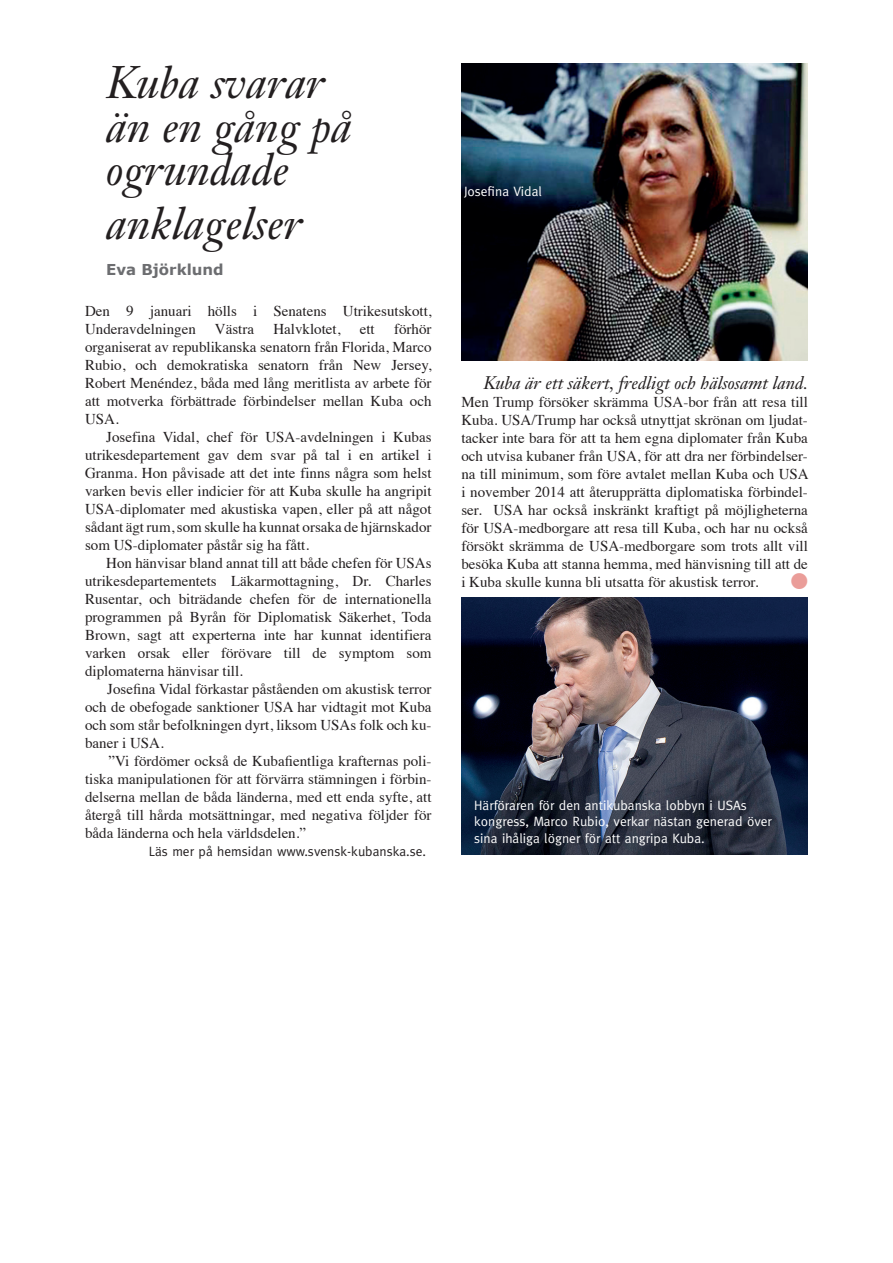
<style>
.page{position:relative;width:893px;height:1263px;background:#fff}
.page>*{position:absolute;margin:0;border:0;box-sizing:border-box;transform-origin:0 0}
.t1{font:italic 45px "Janson Text";color:#231f20}
.Färgad_lista_-_dekor{font:45px "Meta";color:#ea9d99}
.Bildtext{font:italic 18px "Janson Text";color:#231f20}
.Bildtext-2{font:15px/18px "Times";color:#231f20;text-align:justify}
.t2{font:700 15px "Verdana";color:#6c6d70}
.Bildtext-3{font:13.5px/16.2px "Meta";color:#fff}
.Bildtext-4{font:13.5px "Meta";color:#231f20}
</style>
<div class="page">
<img style="left:462px;top:597px;width:346px;height:257px">
<img style="left:461px;top:64px;width:346px;height:297px">
<p class="t1" style="left:106px;top:55px;width:220px">Kuba svarar</p>
<p class="t1" style="left:106px;top:99px;width:247px">än en gång på</p>
<p class="t1" style="left:106px;top:142px;width:184px">ogrundade</p>
<p class="t1" style="left:106px;top:196px;width:197px">anklagelser</p>
<p class="t2" style="left:106px;top:260px;width:119px">Eva Björklund</p>
<p class="Bildtext-2" style="left:85px;top:301px;width:348px">Den 9 januari hölls i Senatens Utrikesutskott,<br>Underavdelningen</p>
<p class="Bildtext-2" style="left:215px;top:319px;width:41px">Västra</p>
<p class="Bildtext-2" style="left:273px;top:319px;width:69px">Halvklotet,</p>
<p class="Bildtext-2" style="left:360px;top:319px;width:17px">ett</p>
<p class="Bildtext-2" style="left:85px;top:319px;width:348px;text-indent:309px">förhör organiserat av republikanska senatorn från Florida, Marco Rubio, och demokratiska senatorn från New Jersey, Robert Menéndez, båda med lång meritlista av arbete för att motverka förbättrade förbindelser mellan Kuba och USA.</p>
<p class="Bildtext-2" style="left:85px;top:427px;width:348px;text-indent:21px">Josefina Vidal, chef för USA-avdelningen i Kubas utrikesdepartement gav dem svar på tal i en artikel i Granma. Hon påvisade att det inte finns några som helst varken bevis eller indicier för att Kuba skulle ha angripit USA-diplomater med akustiska vapen, eller på att något sådant ägt rum, som skulle ha kunnat orsaka de hjärnskador som US-diplomater påstår sig ha fått.</p>
<p class="Bildtext-2" style="left:85px;top:553px;width:348px;text-indent:21px">Hon hänvisar bland annat till att både chefen för USAs utrikesdepartementets Läkarmottagning, Dr. Charles Rusentar, och biträdande chefen för de internationella programmen på Byrån för Diplomatisk Säkerhet, Toda Brown, sagt att experterna inte har kunnat identifiera varken orsak eller förövare till de symptom som diplomaterna hänvisar till.</p>
<p class="Bildtext-2" style="left:85px;top:679px;width:348px;text-indent:22px">Josefina Vidal förkastar påståenden om akustisk terror och de obefogade sanktioner USA har vidtagit mot Kuba och som står befolkningen dyrt, liksom USAs folk och ku&shy;baner i USA.</p>
<p class="Bildtext-2" style="left:85px;top:751px;width:348px;text-indent:24px">”Vi fördömer också de Kubafientliga krafternas poli&shy;tiska manipulationen för att förvärra stämningen i förbin&shy;delserna mellan de båda länderna, med ett enda syfte, att återgå till hårda motsättningar, med negativa följder för båda länderna och hela världsdelen.”</p>
<p class="Bildtext-4" style="left:149px;top:844px;width:279px">Läs mer på hemsidan www.svensk-kubanska.se.</p>
<p class="Bildtext-3" style="left:464px;top:183px;width:79px">Josefina Vidal</p>
<p class="Bildtext" style="left:483px;top:371px;width:326px">Kuba är ett säkert, fredligt och hälsosamt land.</p>
<p class="Bildtext-2" style="left:461px;top:391px;width:349px">Men Trump försöker skrämma USA-bor från att resa till Kuba. USA/Trump har också utnyttjat skrönan om ljudat&shy;tacker inte bara för att ta hem egna diplomater från Kuba och utvisa kubaner från USA, för att dra ner förbindelser&shy;na till minimum, som före avtalet mellan Kuba och USA i november 2014 att återupprätta diplomatiska förbindel&shy;ser. USA har också inskränkt kraftigt på möjligheterna för USA-medborgare att resa till Kuba, och har nu också försökt skrämma de USA-medborgare som trots allt vill besöka Kuba att stanna hemma, med hänvisning till att de i Kuba skulle kunna bli utsatta för akustisk terror.</p>
<p class="Färgad_lista_-_dekor" style="left:788px;top:555px;width:24px">•</p>
<p class="Bildtext-3" style="left:474px;top:797px;width:299px">Härföraren för den antikubanska lobbyn i USAs kongress, Marco Rubio, verkar nästan generad över sina ihåliga lögner för att angripa Kuba.</p>
</div>
